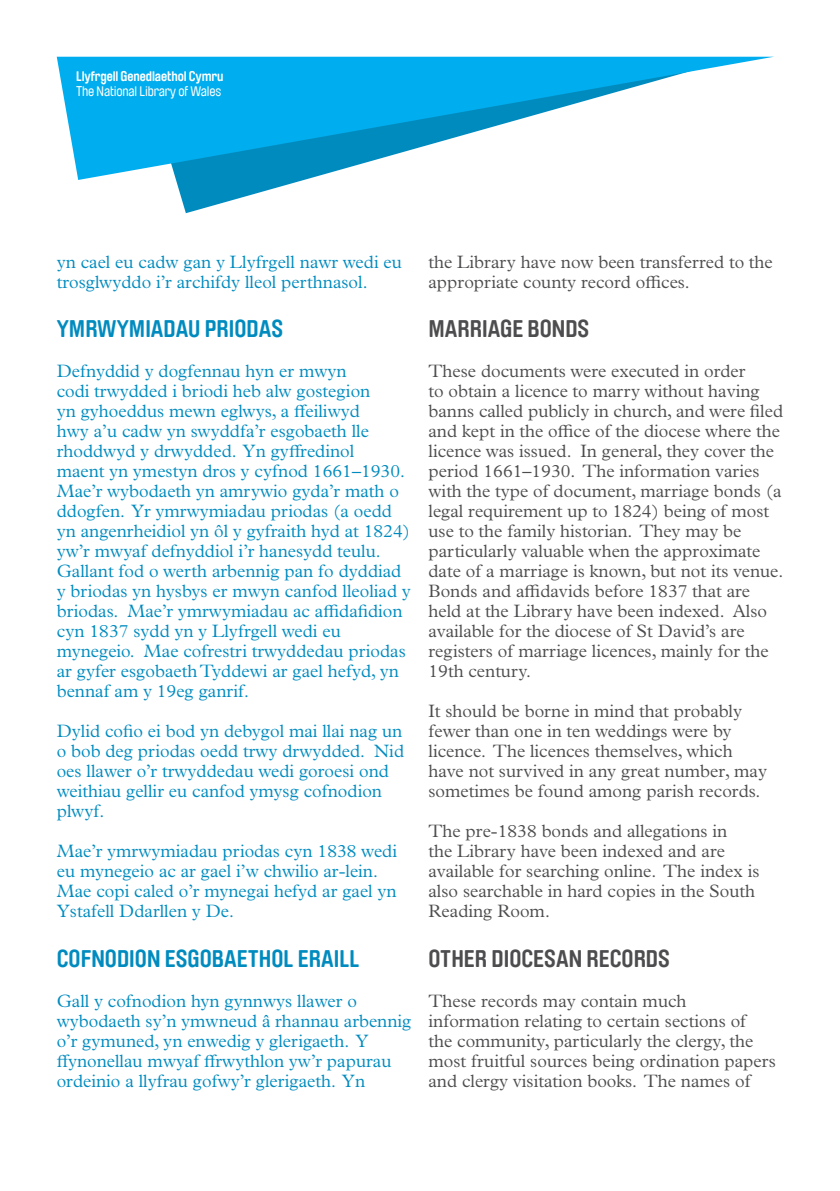
<style>
.page{position:relative;width:840px;height:1191px;background:#fff}
.page>*{position:absolute;margin:0;border:0;box-sizing:border-box;transform-origin:0 0}
.t1{font:700 24px "Brauer Neue";color:#008bbf}
.t2{font:700 24px "Brauer Neue";color:#4d4d4f}
.t3{font:300 18px/20px "Plantin MT Pro";color:#4d4d4f}
.t4{font:300 18px/20px "Plantin MT Pro";color:#008bbf}
.t5{font:700 13.8px "Brauer Neue";letter-spacing:-.01em;color:#fff}
.t6{font:13.8px "Brauer Neue";letter-spacing:-.01em;color:#fff}
</style>
<div class="page">
<svg style="left:176px;top:180px;width:128px;height:33px"></svg>
<svg style="left:57px;top:57px;width:715px;height:123px;fill:#00aeef"></svg>
<p class="t5" style="left:76px;top:68px;width:149px">LLYFRGELL GENEDLAETHOL CYMRU</p>
<p class="t6" style="left:76px;top:84px;width:146px">The National Library of Wales</p>
<p class="t4" style="left:57px;top:252px;width:346px">yn cael eu cadw gan y Llyfrgell nawr wedi eu trosglwyddo i’r archifdy lleol perthnasol.</p>
<h1 class="t1" style="left:57px;top:315px;width:101px">YMRWYMIADAU</h1>
<h1 class="t1" style="left:205px;top:315px;width:12px">PRIODAS</h1>
<p class="t4" style="left:57px;top:361px;width:355px">Defnyddid y dogfennau hyn er mwyn<br>codi trwydded i briodi heb alw gostegion<br>yn gyhoeddus mewn eglwys, a ffeiliwyd<br>hwy a’u cadw yn swyddfa’r esgobaeth lle rhoddwyd y drwydded. Yn gyffredinol<br>maent yn ymestyn dros y cyfnod 1661–1930.<br>Mae’r wybodaeth yn amrywio gyda’r math o ddogfen. Yr ymrwymiadau priodas (a oedd yn angenrheidiol yn ôl y gyfraith hyd at 1824) yw’r mwyaf defnyddiol i’r hanesydd teulu.<br>Gallant fod o werth arbennig pan fo dyddiad y briodas yn hysbys er mwyn canfod lleoliad y briodas. Mae’r ymrwymiadau ac affidafidion cyn 1837 sydd yn y Llyfrgell wedi eu mynegeio. Mae cofrestri trwyddedau priodas ar gyfer esgobaeth Tyddewi ar gael hefyd, yn bennaf am y 19eg ganrif.</p>
<p class="t4" style="left:57px;top:721px;width:349px">Dylid cofio ei bod yn debygol mai llai nag un o bob deg priodas oedd trwy drwydded. Nid oes llawer o’r trwyddedau wedi goroesi ond weithiau gellir eu canfod ymysg cofnodion plwyf.</p>
<p class="t4" style="left:57px;top:841px;width:341px">Mae’r ymrwymiadau priodas cyn 1838 wedi eu mynegeio ac ar gael i’w chwilio ar-lein.<br>Mae copi caled o’r mynegai hefyd ar gael yn Ystafell Ddarllen y De.</p>
<h1 class="t1" style="left:57px;top:944px;width:47px">COFNODION</h1>
<h1 class="t1" style="left:165px;top:944px;width:13px">ESGO</h1>
<h1 class="t1" style="left:212px;top:944px;width:25px">BAETHOL</h1>
<h1 class="t1" style="left:297px;top:944px;width:11px">ERAILL</h1>
<p class="t4" style="left:57px;top:991px;width:356px">Gall y cofnodion hyn gynnwys llawer o wybodaeth sy’n ymwneud â rhannau arbennig o’r gymuned, yn enwedig y glerigaeth. Y ffynonellau mwyaf ffrwythlon yw’r papurau ordeinio a llyfrau gofwy’r glerigaeth. Yn</p>
<p class="t3" style="left:428px;top:252px;width:345px">the Library have now been transferred to the appropriate county record offices.</p>
<h1 class="t2" style="left:428px;top:315px;width:13px">MARRIAGE</h1>
<h1 class="t2" style="left:527px;top:315px;width:26px">BONDS</h1>
<p class="t3" style="left:428px;top:361px;width:356px">These documents were executed in order<br>to obtain a licence to marry without having banns called publicly in church, and were filed and kept in the office of the diocese where the licence was issued. In general, they cover the period 1661–1930. The information varies with the type of document, marriage bonds (a legal requirement up to 1824) being of most use to the family historian. They may be particularly valuable when the approximate date of a marriage is known, but not its venue.<br>Bonds and affidavids before 1837 that are held at the Library have been indexed. Also available for the diocese of St David’s are registers of marriage licences, mainly for the 19th century.</p>
<p class="t3" style="left:428px;top:701px;width:340px">It should be borne in mind that probably fewer than one in ten weddings were by licence. The licences themselves, which have not survived in any great number, may sometimes be found among parish records.</p>
<p class="t3" style="left:428px;top:821px;width:332px">The pre-1838 bonds and allegations in<br>the Library have been indexed and are available for searching online. The index is also searchable in hard copies in the South Reading Room.</p>
<h1 class="t2" style="left:428px;top:944px;width:25px">OTHER</h1>
<h1 class="t2" style="left:491px;top:944px;width:13px">DIOCESAN</h1>
<h1 class="t2" style="left:586px;top:944px;width:13px">RECORDS</h1>
<p class="t3" style="left:428px;top:991px;width:349px">These records may contain much information relating to certain sections of<br>the community, particularly the clergy, the most fruitful sources being ordination papers and clergy visitation books. The names of</p>
</div>
